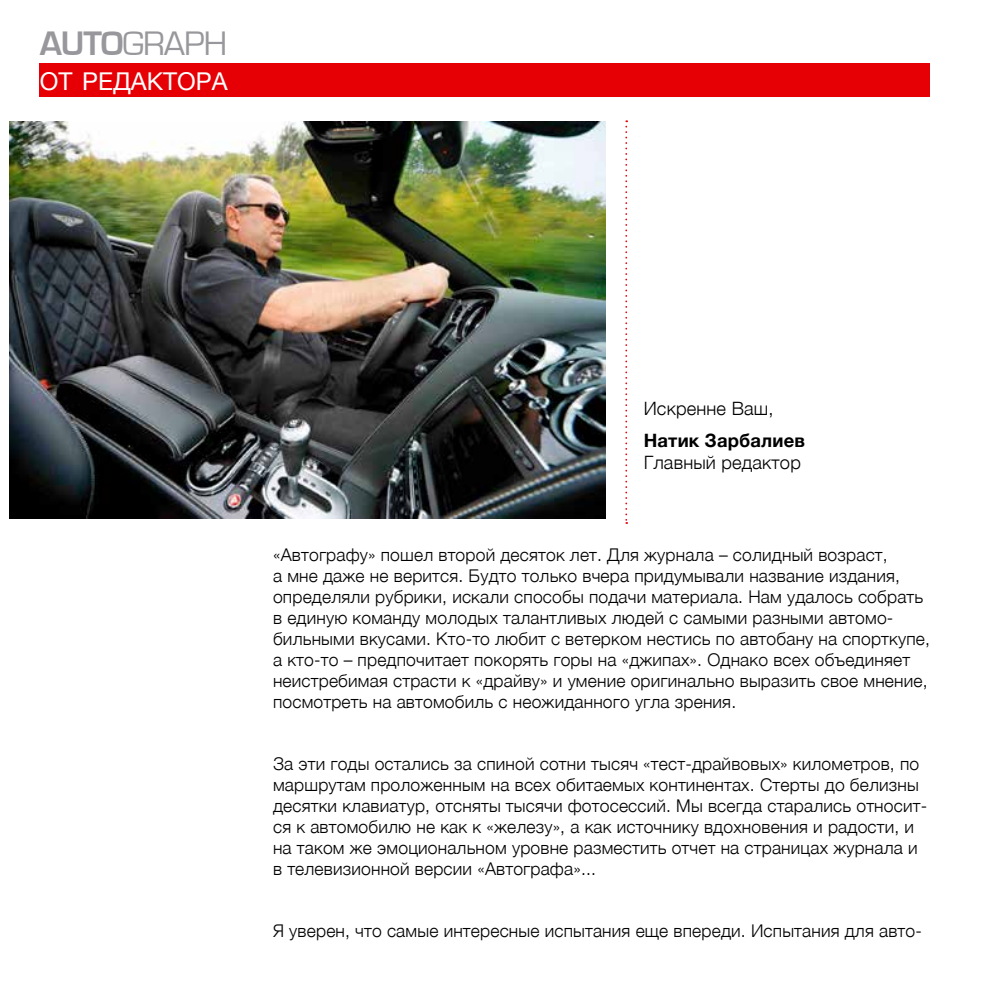
<style>
.page{position:relative;width:993px;height:993px;background:#fff}
.page>*{position:absolute;margin:0;border:0;box-sizing:border-box;transform-origin:0 0}
.t1{font:35px "Eurostile";letter-spacing:-.03em;color:#98989c}
.t2{font:24.5px "Helvetica Neue";color:#fff}
.t3{font:300 18.38px "Helvetica Neue";letter-spacing:.01em;color:#000}
.t4{font:700 18.38px "Helvetica Neue";letter-spacing:.01em;color:#000}
.t5{font:300 17.5px/21px "Helvetica Neue";letter-spacing:.01em;color:#000}
.s1{font-weight:700}
</style>
<div class="page">
<svg style="left:625px;top:120px;width:2px;height:403px"></svg>
<img style="left:10px;top:121px;width:595px;height:397px">
<div style="left:40px;top:63px;width:889px;height:33px;background:#e60005"></div>
<h1 class="t1" style="left:40px;top:25px;width:189px"><span class="s1">Auto</span>graph</h1>
<h2 class="t2" style="left:40px;top:63px;width:189px">от редактора</h2>
<p class="t3" style="left:643px;top:393px;width:131px">Искренне Ваш,</p>
<p class="t4" style="left:643px;top:426px;width:163px">Натик Зарбалиев</p>
<p class="t3" style="left:643px;top:447px;width:159px">Главный редактор</p>
<p class="t5" style="left:273px;top:542px;width:658px">«Автографу» пошел второй десяток лет. Для журнала – солидный возраст,<br>а мне даже не верится. Будто только вчера придумывали название издания, определяли рубрики, искали способы подачи материала. Нам удалось собрать в единую команду молодых талантливых людей с самыми разными автомо&shy;бильными вкусами. Кто-то любит с ветерком нестись по автобану на спорткупе, а кто-то – предпочитает покорять горы на «джипах». Однако всех объединяет неистребимая страсти к «драйву» и умение оригинально выразить свое мнение, посмотреть на автомобиль с неожиданного угла зрения.</p>
<p class="t5" style="left:273px;top:751px;width:655px">За эти годы остались за спиной сотни тысяч «тест-драйвовых» километров, по маршрутам проложенным на всех обитаемых континентах. Стерты до белизны десятки клавиатур, отсняты тысячи фотосессий. Мы всегда старались относит&shy;ся к автомобилю не как к «железу», а как источнику вдохновения и радости, и на таком же эмоциональном уровне разместить отчет на страницах журнала и в телевизионной версии «Автографа»...</p>
<p class="t5" style="left:273px;top:918px;width:650px">Я уверен, что самые интересные испытания еще впереди. Испытания для авто-</p>
</div>
